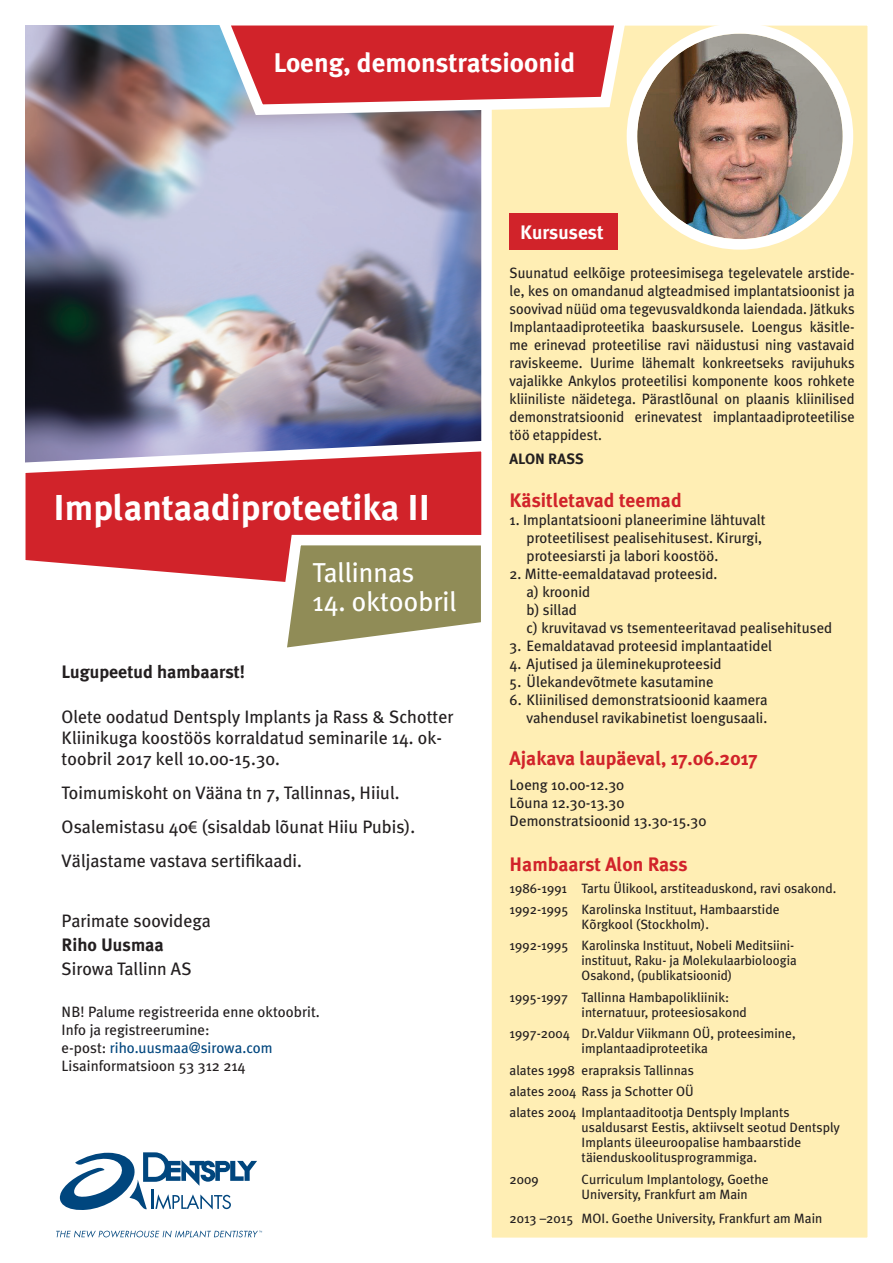
<style>
.page{position:relative;width:893px;height:1263px;background:#fff}
.page>*{position:absolute;margin:0;border:0;box-sizing:border-box;transform-origin:0 0}
.t1{font:700 36px "Meta Plus";color:#fff}
.t2{font:27.3px "Meta Plus";color:#fff}
.Paragraph_Style_2{font:700 27px "Meta Plus";color:#fff}
.Paragraph_Style_1{font:700 19.5px "Meta Plus";color:#d1232a}
.Paragraph_Style_4{font:700 19.5px "Meta Plus";color:#d1232a}
.Paragraph_Style_1-2{font:700 19.5px "Meta Plus";color:#fff}
.t3{font:18px/21px "Meta Plus";color:#231f20}
.t4{font:700 18px "Meta Plus";color:#231f20}
.t5{font:15px/18px "Meta Plus";color:#231f20}
.t6{font:15px/18px "Meta Plus";color:#231f20;text-align:justify;scale:.96 1}
.t7{font:15px "Meta Plus";color:#00467e}
.t8{font:700 15px "Meta Plus";color:#231f20}
.t9{font:13.5px/15px "Meta Plus";color:#231f20}
.s1{font-family:"Myriad Pro"}
.s2{color:#231f20}
</style>
<div class="page">
<img style="left:26px;top:26px;width:450px;height:409px">
<div style="left:476px;top:25px;width:392px;height:1213px;background:#ffeeb4"></div>
<svg style="left:25px;top:435px;width:473px;height:146px;background:#cd515c"></svg>
<div style="left:510px;top:214px;width:108px;height:36px;background:#d1232a"></div>
<img style="left:637px;top:34px;width:206px;height:205px;border-radius:103px">
<div style="left:627px;top:23px;width:226px;height:227px;border:10px solid #fff;border-radius:50%"></div>
<svg style="left:269px;top:530px;width:229px;height:136px"></svg>
<svg style="left:208px;top:25px;width:425px;height:95px;background:#d15f62"></svg>
<svg style="left:60px;top:1152px;width:197px;height:58px"></svg>
<svg style="left:56px;top:1230px;width:206px;height:7px"></svg>
<p class="Paragraph_Style_2" style="left:273px;top:47px;width:303px">Loeng, demonstratsioonid</p>
<p class="t1" style="left:54px;top:487px;width:378px">Implantaadiproteetika II</p>
<p class="t2" style="left:313px;top:557px;width:103px">Tallinnas</p>
<p class="t2" style="left:313px;top:585px;width:146px">14. oktoobril</p>
<p class="t4" style="left:62px;top:661px;width:185px">Lugupeetud hambaarst!</p>
<p class="t3" style="left:62px;top:706px;width:393px">Olete oodatud Dentsply Implants ja Rass &amp; Schotter<br>Kliinikuga koostöös korraldatud seminarile 14. ok&shy;toobril 2017 kell 10.00-15.30.</p>
<p class="t3" style="left:62px;top:782px;width:339px">Toimumiskoht on Vääna tn 7, Tallinnas, Hiiul.</p>
<p class="t3" style="left:62px;top:816px;width:355px">Osalemistasu 40<span class="s1">€</span> (sisaldab lõunat Hiiu Pubis).</p>
<p class="t3" style="left:62px;top:850px;width:242px">Väljastame vastava sertifikaadi.</p>
<p class="t3" style="left:62px;top:910px;width:151px">Parimate soovidega</p>
<p class="t4" style="left:62px;top:935px;width:104px">Riho Uusmaa</p>
<p class="t3" style="left:62px;top:958px;width:132px">Sirowa Tallinn AS</p>
<p class="t5" style="left:62px;top:1003px;width:260px">NB! Palume registreerida enne oktoobrit.</p>
<p class="t5" style="left:62px;top:1021px;width:150px">Info ja registreerumine:</p>
<p class="t7" style="left:62px;top:1039px;width:213px"><span class="s2">e-post:</span> riho.uusmaa@sirowa.com</p>
<p class="t5" style="left:62px;top:1057px;width:185px">Lisainformatsioon 53 312 214</p>
<p class="Paragraph_Style_1-2" style="left:520px;top:221px;width:85px">Kursusest</p>
<p class="t6" style="left:510px;top:264px;width:361px">Suunatud eelkõige proteesimisega tegelevatele arstide&shy;le, kes on omandanud algteadmised implantatsioonist ja soovivad nüüd oma tegevusvaldkonda laiendada. Jätkuks Implantaadiproteetika baaskursusele. Loengus käsitle&shy;me erinevad proteetilise ravi näidustusi ning vastavaid raviskeeme. Uurime lähemalt konkreetseks ravijuhuks vajalikke Ankylos proteetilisi komponente koos rohkete kliiniliste näidetega. Pärastlõunal on plaanis kliinilised demonstratsioonid erinevatest implantaadiproteetilise töö etappidest.</p>
<p class="t8" style="left:510px;top:450px;width:76px">ALON RASS</p>
<p class="Paragraph_Style_1" style="left:510px;top:489px;width:174px">Käsitletavad teemad</p>
<p class="t5" style="left:527px;top:510px;width:240px;text-indent:-17px">1. Implantatsiooni planeerimine lähtuvalt proteetilisest pealisehitusest. Kirurgi, proteesiarsti ja labori koostöö.</p>
<p class="t5" style="left:510px;top:564px;width:209px">2. Mitte-eemaldatavad proteesid.</p>
<p class="t5" style="left:527px;top:582px;width:65px">a) kroonid</p>
<p class="t5" style="left:527px;top:600px;width:52px">b) sillad</p>
<p class="t5" style="left:527px;top:618px;width:307px">c) kruvitavad vs tsementeeritavad pealisehitused</p>
<p class="t5" style="left:510px;top:636px;width:264px">3. Eemaldatavad proteesid implantaatidel</p>
<p class="t5" style="left:510px;top:654px;width:214px">4. Ajutised ja üleminekuproteesid</p>
<p class="t5" style="left:510px;top:672px;width:205px">5. Ülekandevõtmete kasutamine</p>
<p class="t5" style="left:510px;top:690px;width:260px;text-align:right">6. Kliinilised demonstratsioonid kaamera vahendusel ravikabinetist loengusaali.</p>
<p class="Paragraph_Style_1" style="left:510px;top:747px;width:249px">Ajakava laupäeval, 17.06.2017</p>
<p class="t5" style="left:510px;top:775px;width:116px">Loeng 10.00-12.30</p>
<p class="t5" style="left:510px;top:793px;width:116px">Lõuna 12.30-13.30</p>
<p class="t5" style="left:510px;top:811px;width:198px">Demonstratsioonid 13.30-15.30</p>
<p class="Paragraph_Style_4" style="left:510px;top:853px;width:180px">Hambaarst Alon Rass</p>
<p class="t9" style="left:510px;top:880px;width:328px">1986-1991 Tartu Ülikool, arstiteaduskond, ravi osakond.</p>
<p class="t9" style="left:510px;top:902px;width:272px;text-align:center">1992-1995 Karolinska Instituut, Hambaarstide<br>Kõrgkool (Stockholm).</p>
<p class="t9" style="left:582px;top:938px;width:216px;text-indent:-72px">1992-1995 Karolinska Instituut, Nobeli Meditsiini-- instituut, Raku- ja Molekulaarbioloogia<br>Osakond, (publikatsioonid)</p>
<p class="t9" style="left:582px;top:989px;width:167px;text-indent:-72px">1995-1997 Tallinna Hambapolikliinik: internatuur, proteesiosakond</p>
<p class="t9" style="left:582px;top:1026px;width:215px;text-indent:-72px">1997-2004 Dr.Valdur Viikmann OÜ, proteesimine, implantaadiproteetika</p>
<p class="t9" style="left:510px;top:1062px;width:186px">alates 1998 erapraksis Tallinnas</p>
<p class="t9" style="left:510px;top:1084px;width:186px">alates 2004 Rass ja Schotter OÜ</p>
<p class="t9" style="left:582px;top:1105px;width:260px;text-indent:-72px">alates 2004 Implantaaditootja Dentsply Implants usaldusarst Eestis, aktiivselt seotud Dentsply Implants üleeuroopalise hambaarstide täienduskoolitusprogrammiga.</p>
<p class="t9" style="left:510px;top:1171px;width:31px">2009</p>
<p class="t9" style="left:582px;top:1171px;width:188px">Curriculum Implantology, Goethe<br>University, Frankfurt am Main</p>
<p class="t9" style="left:510px;top:1211px;width:314px">2013 –2015 MOI. Goethe University, Frankfurt am Main</p>
</div>
